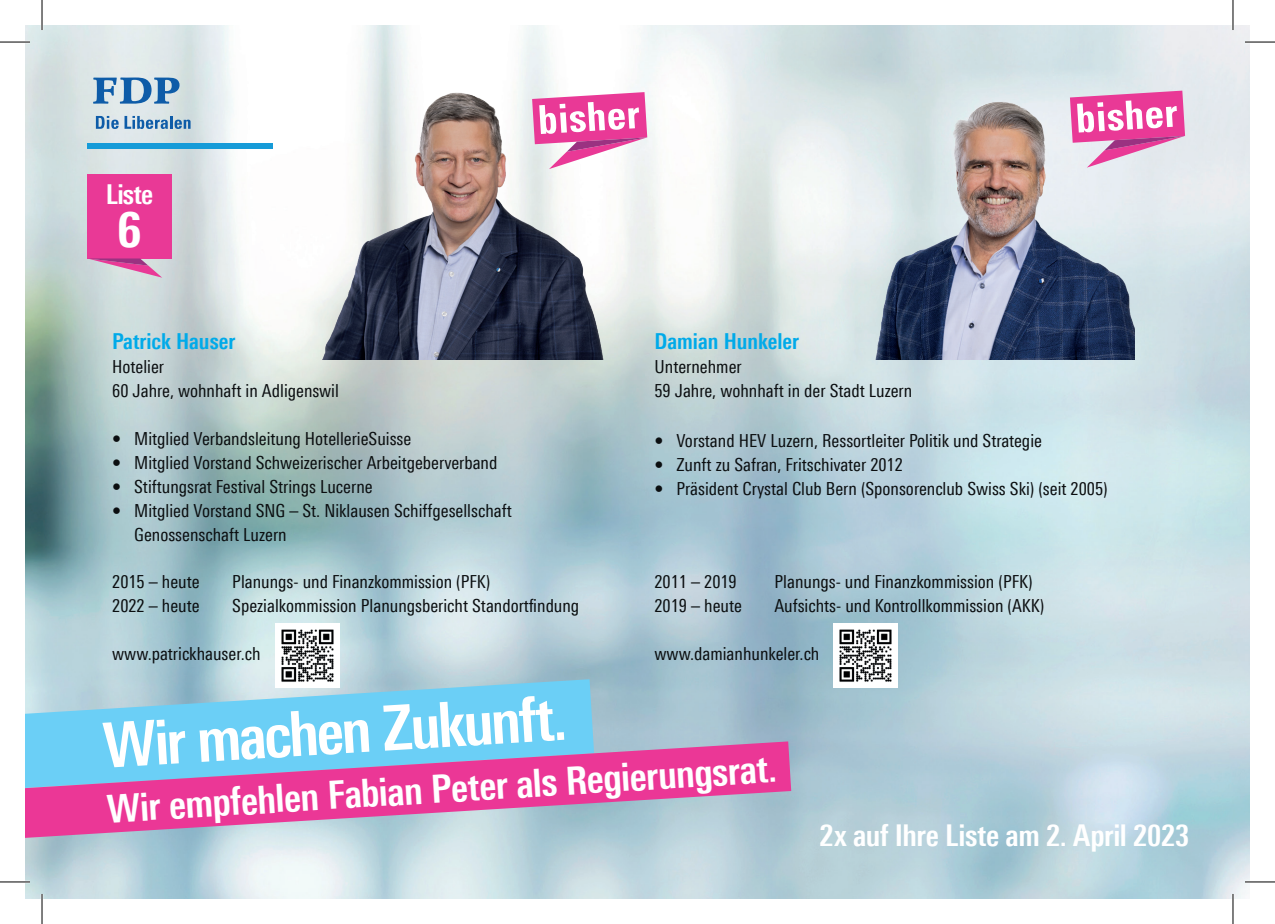
<style>
.page{position:relative;width:1275px;height:924px;background:#fff}
.page>*{position:absolute;margin:0;border:0;box-sizing:border-box;transform-origin:0 0}
.t1{font:700 62.2px "Linotype Univers 620 Cn";color:#fff}
.t2{font:800 49.2px "Linotype Univers 720 Cn";color:#fff}
.t3{font:700 39px "Linotype Univers 620 Cn";color:#fff}
.t4{font:700 30px "Linotype Univers 620 Cn";letter-spacing:-.01em;color:#fff}
.t5{font:700 27.4px "Linotype Univers 620 Cn";letter-spacing:-.025em;color:#fff}
.t6{font:700 22px "Linotype Univers 620 Cn";color:#00aae9}
.t7{font:18px/24px "Linotype Univers 420 Cn";color:#0b0e10}
</style>
<div class="page">
<img style="left:25px;top:25px;width:1225px;height:873px">
<div style="left:87px;top:143px;width:186px;height:6px;background:#169bd8"></div>
<svg style="left:96px;top:116px;width:95px;height:13px"></svg>
<svg style="left:93px;top:77px;width:86px;height:27px;background:#7ca6ca"></svg>
<img style="left:312px;top:72px;width:297px;height:287px">
<img style="left:868px;top:42px;width:266px;height:317px">
<div style="left:87px;top:174px;width:85px;height:84px;background:#e93996"></div>
<svg style="left:87px;top:258px;width:75px;height:19px"></svg>
<svg style="left:532px;top:92px;width:115px;height:77px"></svg>
<svg style="left:1070px;top:91px;width:115px;height:76px;background:#e78ec0"></svg>
<svg style="left:25px;top:637px;width:645px;height:76px;background:#a3cddd"></svg>
<svg style="left:25px;top:713px;width:817px;height:154px;background:#b1a0cb"></svg>
<img style="left:276px;top:623px;width:63px;height:64px">
<img style="left:834px;top:623px;width:63px;height:64px">
<hr style="left:0;top:41px;width:30px;height:2px;background:#fff">
<hr style="left:1245px;top:41px;width:30px;height:2px;background:#fff">
<hr style="left:0;top:880px;width:30px;height:2px;background:#fff">
<hr style="left:1245px;top:880px;width:30px;height:2px;background:#fff">
<hr style="left:41px;top:0;width:2px;height:30px;background:#fff">
<hr style="left:41px;top:893px;width:2px;height:30px;background:#fff">
<hr style="left:1231px;top:0;width:3px;height:30px;background:#fff">
<hr style="left:1231px;top:893px;width:3px;height:30px;background:#fff">
<hr style="left:0;top:42px;width:30px;height:1px;background:#000">
<hr style="left:1245px;top:42px;width:30px;height:1px;background:#000">
<hr style="left:0;top:881px;width:30px;height:1px;background:#000">
<hr style="left:1245px;top:881px;width:30px;height:1px;background:#000">
<hr style="left:42px;top:0;width:1px;height:30px;background:#000">
<hr style="left:42px;top:893px;width:1px;height:30px;background:#000">
<hr style="left:1232px;top:0;width:1px;height:30px;background:#000">
<hr style="left:1232px;top:893px;width:1px;height:30px;background:#000">
<h3 class="t5" style="left:106px;top:178px;width:49px">Liste</h3>
<h2 class="t2" style="left:117px;top:200px;width:26px">6</h2>
<p class="t6" style="left:112px;top:328px;width:124px">Patrick Hauser</p>
<p class="t7" style="left:112px;top:354px;width:228px">Hotelier<br>60 Jahre, wohnhaft in Adligenswil</p>
<p class="t7" style="left:112px;top:426px;width:300px">• Mitglied Verbandsleitung HotellerieSuisse</p>
<p class="t7" style="left:112px;top:450px;width:387px">• Mitglied Vorstand Schweizerischer Arbeitgeberverband</p>
<p class="t7" style="left:112px;top:474px;width:262px">• Stiftungsrat Festival Strings Lucerne</p>
<p class="t7" style="left:134px;top:498px;width:379px;text-indent:-22px">• Mitglied Vorstand SNG – St. Niklausen Schiffgesellschaft<br>Genossenschaft Luzern</p>
<p class="t7" style="left:112px;top:569px;width:89px">2015 – heute</p>
<p class="t7" style="left:232px;top:569px;width:260px">Planungs- und Finanzkommission (PFK)</p>
<p class="t7" style="left:112px;top:593px;width:89px">2022 – heute</p>
<p class="t7" style="left:232px;top:593px;width:348px">Spezialkommission Planungsbericht Standortfindung</p>
<p class="t7" style="left:112px;top:641px;width:150px">www.patrickhauser.ch</p>
<p class="t6" style="left:654px;top:328px;width:146px">Damian Hunkeler</p>
<p class="t7" style="left:654px;top:354px;width:259px">Unternehmer<br>59 Jahre, wohnhaft in der Stadt Luzern</p>
<p class="t7" style="left:654px;top:428px;width:389px">• Vorstand HEV Luzern, Ressortleiter Politik und Strategie</p>
<p class="t7" style="left:654px;top:452px;width:250px">• Zunft zu Safran, Fritschivater 2012</p>
<p class="t7" style="left:654px;top:476px;width:454px">• Präsident Crystal Club Bern (Sponsorenclub Swiss Ski) (seit 2005)</p>
<p class="t7" style="left:654px;top:569px;width:84px">2011 – 2019</p>
<p class="t7" style="left:774px;top:569px;width:260px">Planungs- und Finanzkommission (PFK)</p>
<p class="t7" style="left:654px;top:593px;width:89px">2019 – heute</p>
<p class="t7" style="left:774px;top:593px;width:271px">Aufsichts- und Kontrollkommission (AKK)</p>
<p class="t7" style="left:654px;top:641px;width:166px">www.damianhunkeler.ch</p>
<h1 class="t1" style="left:101px;top:706px;width:466px;rotate:-3deg">Wir machen Zukunft.</h1>
<h3 class="t3" style="left:106px;top:782px;width:673px;rotate:-3deg">Wir empfehlen Fabian Peter als Regierungsrat.</h3>
<h3 class="t4" style="left:819px;top:817px;width:371px">2x auf Ihre Liste am 2. April 2023</h3>
</div>
